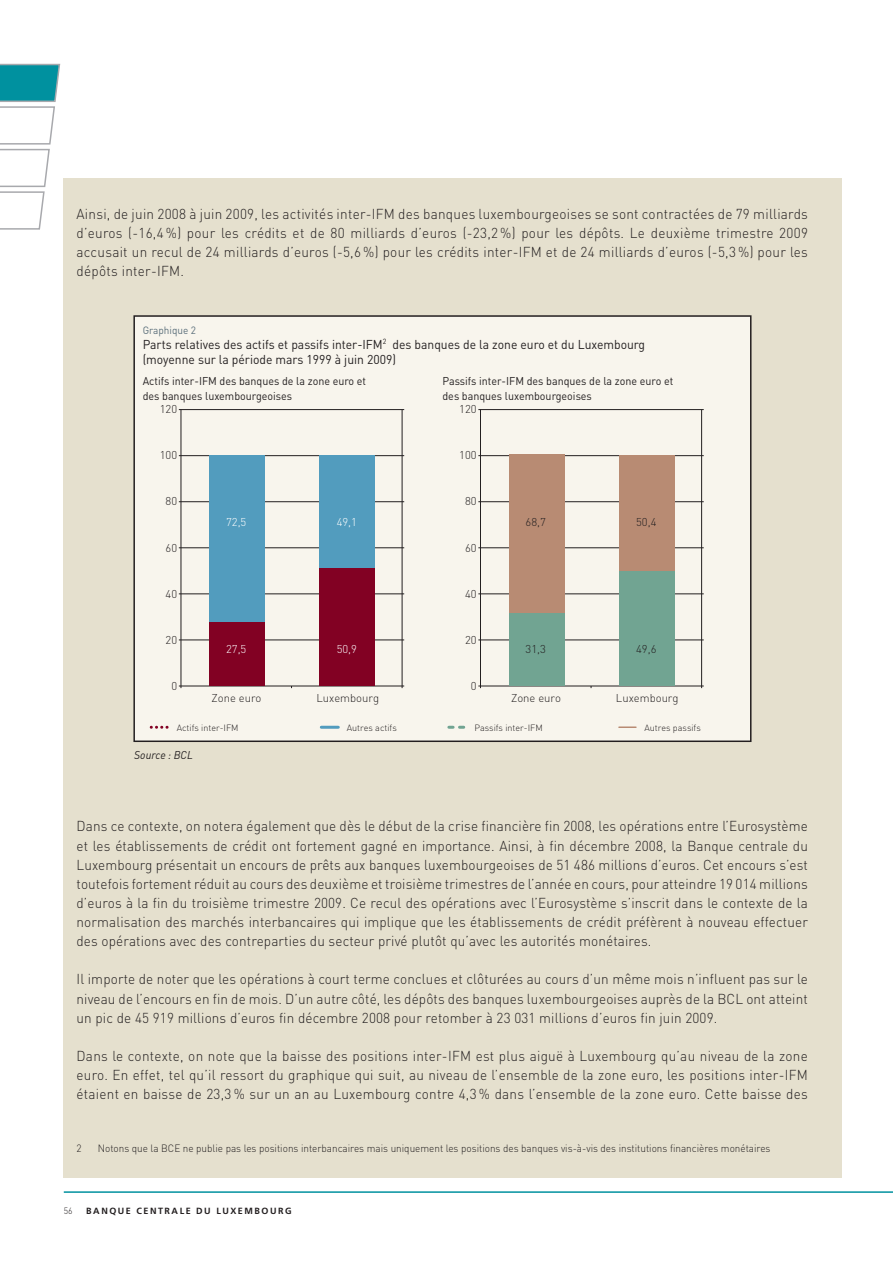
<style>
.page{position:relative;width:893px;height:1263px;background:#fff}
.page>*{position:absolute;margin:0;border:0;box-sizing:border-box;transform-origin:0 0}
.t1{font:300 14.25px/19.2px "DIN";letter-spacing:.01em;color:#231f20;text-align:justify;scale:.95 1}
.t2{font:12.75px/15px "DIN";color:#231f20;scale:.95 1}
.t3{font:11.25px/15px "DIN";color:#231f20;scale:.95 1}
.t4{font:300 11.25px "DIN";color:#231f20}
.t5{font:300 11.25px "DIN";color:#fff}
.t6{font:italic 11.25px "DIN";color:#231f20;scale:.95 1}
.t7{font:300 10.5px "DIN";color:#231f20;scale:.95 1}
.t8{font:10.5px "DIN";color:#5b6f7b;scale:.95 1}
.t9{font:300 9px "DIN";color:#231f20}
.t10{font:700 9px "Frutiger";letter-spacing:.17em;color:#231f20}
.t11{font:300 9px "DIN";color:#231f20;scale:.95 1}
</style>
<div class="page">
<svg style="left:0;top:63px;width:61px;height:167px"></svg>
<hr style="left:64px;top:1191px;width:829px;height:2px;background:#00919f">
<div style="left:64px;top:179px;width:778px;height:999px;background:#e5e0ce"></div>
<div style="left:134px;top:316px;width:617px;height:425px;background:#f8f5ed"></div>
<div style="left:133px;top:315px;width:618px;height:427px;border:2px solid #231f20"></div>
<hr style="left:402px;top:410px;width:1px;height:276px;background:#231f20">
<hr style="left:701px;top:410px;width:1px;height:276px;background:#231f20">
<hr style="left:181px;top:410px;width:1px;height:276px;background:#231f20">
<svg style="left:151px;top:726px;width:17px;height:3px"></svg>
<hr style="left:321px;top:726px;width:17px;height:3px;background:#529cbe">
<svg style="left:449px;top:726px;width:17px;height:3px"></svg>
<svg style="left:619px;top:726px;width:17px;height:2px"></svg>
<hr style="left:179px;top:409px;width:225px;height:1px;background:#231f20">
<hr style="left:179px;top:455px;width:225px;height:1px;background:#231f20">
<hr style="left:179px;top:501px;width:225px;height:1px;background:#231f20">
<hr style="left:179px;top:547px;width:225px;height:1px;background:#231f20">
<hr style="left:179px;top:594px;width:225px;height:1px;background:#231f20">
<hr style="left:179px;top:640px;width:225px;height:1px;background:#231f20">
<hr style="left:179px;top:686px;width:225px;height:1px;background:#231f20">
<hr style="left:480px;top:410px;width:1px;height:276px;background:#231f20">
<hr style="left:478px;top:409px;width:226px;height:1px;background:#231f20">
<hr style="left:478px;top:455px;width:226px;height:1px;background:#231f20">
<hr style="left:478px;top:501px;width:226px;height:1px;background:#231f20">
<hr style="left:478px;top:547px;width:226px;height:1px;background:#231f20">
<hr style="left:478px;top:594px;width:226px;height:1px;background:#231f20">
<hr style="left:478px;top:640px;width:226px;height:1px;background:#231f20">
<hr style="left:478px;top:686px;width:226px;height:1px;background:#231f20">
<div style="left:210px;top:455px;width:55px;height:167px;background:#529cbe"></div>
<div style="left:320px;top:455px;width:55px;height:113px;background:#529cbe"></div>
<div style="left:210px;top:622px;width:55px;height:64px;background:#820123"></div>
<div style="left:320px;top:568px;width:55px;height:118px;background:#820123"></div>
<div style="left:509px;top:455px;width:55px;height:158px;background:#b88b73"></div>
<div style="left:619px;top:455px;width:55px;height:116px;background:#b88b73"></div>
<div style="left:509px;top:613px;width:55px;height:73px;background:#71a492"></div>
<div style="left:619px;top:571px;width:55px;height:115px;background:#71a492"></div>
<p class="t1" style="left:77px;top:204px;width:771px">Ainsi, de juin 2008 à juin 2009, les activités inter-IFM des banques luxembourgeoises se sont contractées de 79 milliards d’euros (-16,4 %) pour les crédits et de 80 milliards d’euros (-23,2 %) pour les dépôts. Le deuxième trimestre 2009 accusait un recul de 24 milliards d’euros (-5,6 %) pour les crédits inter-IFM et de 24 milliards d’euros (-5,3 %) pour les dépôts inter-IFM.</p>
<p class="t8" style="left:143px;top:323px;width:58px">Graphique 2</p>
<p class="t2" style="left:143px;top:336px;width:530px">Parts relatives des actifs et passifs inter-IFM<sup>2</sup> des banques de la zone euro et du Luxembourg (moyenne sur la période mars 1999 à juin 2009)</p>
<p class="t3" style="left:143px;top:373px;width:237px">Actifs inter-IFM des banques de la zone euro et des banques luxembourgeoises</p>
<p class="t3" style="left:442px;top:373px;width:244px">Passifs inter-IFM des banques de la zone euro et des banques luxembourgeoises</p>
<p class="t4" style="left:160px;top:402px;width:19px">120</p>
<p class="t4" style="left:459px;top:402px;width:19px">120</p>
<p class="t4" style="left:160px;top:448px;width:19px">100</p>
<p class="t4" style="left:459px;top:448px;width:19px">100</p>
<p class="t4" style="left:166px;top:494px;width:13px">80</p>
<p class="t4" style="left:465px;top:494px;width:13px">80</p>
<p class="t5" style="left:226px;top:515px;width:22px">72,5</p>
<p class="t5" style="left:337px;top:515px;width:22px">49,1</p>
<p class="t4" style="left:526px;top:515px;width:22px">68,7</p>
<p class="t4" style="left:636px;top:515px;width:22px">50,4</p>
<p class="t4" style="left:166px;top:541px;width:13px">60</p>
<p class="t4" style="left:465px;top:541px;width:13px">60</p>
<p class="t4" style="left:166px;top:587px;width:13px">40</p>
<p class="t4" style="left:465px;top:587px;width:13px">40</p>
<p class="t4" style="left:166px;top:633px;width:13px">20</p>
<p class="t5" style="left:226px;top:642px;width:22px">27,5</p>
<p class="t5" style="left:337px;top:642px;width:22px">50,9</p>
<p class="t4" style="left:465px;top:633px;width:13px">20</p>
<p class="t4" style="left:526px;top:642px;width:22px">31,3</p>
<p class="t4" style="left:636px;top:642px;width:22px">49,6</p>
<p class="t4" style="left:171px;top:679px;width:7px">0</p>
<p class="t4" style="left:471px;top:679px;width:7px">0</p>
<p class="t4" style="left:212px;top:691px;width:52px">Zone euro</p>
<p class="t4" style="left:316px;top:691px;width:64px">Luxembourg</p>
<p class="t4" style="left:511px;top:691px;width:52px">Zone euro</p>
<p class="t4" style="left:616px;top:691px;width:64px">Luxembourg</p>
<p class="t9" style="left:177px;top:722px;width:63px">Actifs inter-IFM</p>
<p class="t9" style="left:347px;top:722px;width:51px">Autres actifs</p>
<p class="t9" style="left:474px;top:722px;width:70px">Passifs inter-IFM</p>
<p class="t9" style="left:644px;top:722px;width:58px">Autres passifs</p>
<p class="t6" style="left:134px;top:748px;width:63px">Source : BCL</p>
<p class="t1" style="left:77px;top:816px;width:771px">Dans ce contexte, on notera également que dès le début de la crise financière fin 2008, les opérations entre l’Eurosystème et les établissements de crédit ont fortement gagné en importance. Ainsi, à fin décembre 2008, la Banque centrale du Luxembourg présentait un encours de prêts aux banques luxembourgeoises de 51 486 millions d’euros. Cet encours s’est toutefois fortement réduit au cours des deuxième et troisième trimestres de l’année en cours, pour atteindre 19 014 millions d’euros à la fin du troisième trimestre 2009. Ce recul des opérations avec l’Eurosystème s’inscrit dans le contexte de la normalisation des marchés interbancaires qui implique que les établissements de crédit préfèrent à nouveau effectuer des opérations avec des contreparties du secteur privé plutôt qu’avec les autorités monétaires.</p>
<p class="t1" style="left:77px;top:969px;width:771px">Il importe de noter que les opérations à court terme conclues et clôturées au cours d’un même mois n’influent pas sur le niveau de l’encours en fin de mois. D’un autre côté, les dépôts des banques luxembourgeoises auprès de la BCL ont atteint un pic de 45 919 millions d’euros fin décembre 2008 pour retomber à 23 031 millions d’euros fin juin 2009.</p>
<p class="t1" style="left:77px;top:1046px;width:771px">Dans le contexte, on note que la baisse des positions inter-IFM est plus aiguë à Luxembourg qu’au niveau de la zone euro. En effet, tel qu’il ressort du graphique qui suit, au niveau de l’ensemble de la zone euro, les positions inter-IFM étaient en baisse de 23,3 % sur un an au Luxembourg contre 4,3 % dans l’ensemble de la zone euro. Cette baisse des</p>
<p class="t7" style="left:77px;top:1142px;width:7px">2</p>
<p class="t7" style="left:98px;top:1142px;width:710px">Notons que la BCE ne publie pas les positions interbancaires mais uniquement les positions des banques vis-à-vis des institutions financières monétaires</p>
<p class="t11" style="left:64px;top:1205px;width:11px">56</p>
<p class="t10" style="left:86px;top:1206px;width:39px">BANQUE</p>
<p class="t10" style="left:136px;top:1206px;width:8px">CENT</p>
<p class="t10" style="left:165px;top:1206px;width:21px">RALE</p>
<p class="t10" style="left:196px;top:1206px;width:97px">DU LU XEMBOURG</p>
</div>
